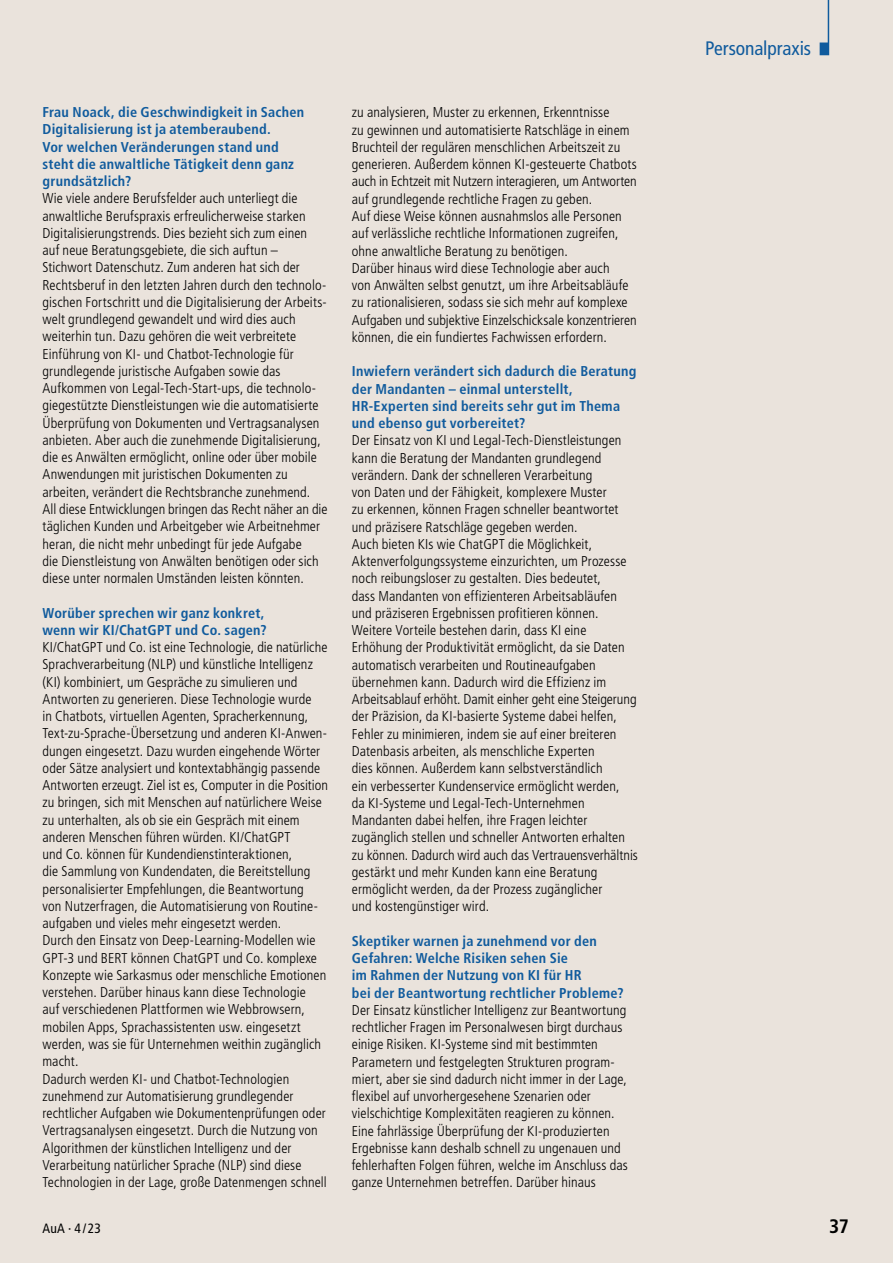
<style>
.page{position:relative;width:893px;height:1263px;background:#eae3dc}
.page>*{position:absolute;margin:0;border:0;box-sizing:border-box;transform-origin:0 0}
.t1{font:condensed 19.5px "Frutiger LT Std";letter-spacing:-.005em;color:#105b9d}
.t2{font:700 condensed 19.5px "Frutiger LT Std";color:#000}
.t3{font:300 condensed 14.25px/17.2px "Frutiger LT Std";letter-spacing:.01em;color:#000}
.t4{font:700 condensed 14.25px/17.2px "Frutiger LT Std";letter-spacing:.015em;color:#105b9d}
.t5{font:condensed 13.5px "Frutiger LT Std";color:#000}
</style>
<div class="page">
<svg style="left:820px;top:0;width:9px;height:55px"></svg>
<p class="t4" style="left:43px;top:103px;width:263px">Frau Noack, die Geschwindigkeit in Sachen Digitalisierung ist ja atemberaubend.<br>Vor welchen Veränderungen stand und steht die anwaltliche Tätigkeit denn ganz grundsätzlich?</p>
<p class="t3" style="left:43px;top:190px;width:287px">Wie viele andere Berufsfelder auch unterliegt die anwaltliche Berufspraxis erfreulicherweise starken Digitalisierungstrends. Dies bezieht sich zum einen auf neue Beratungsgebiete, die sich auftun – Stichwort Datenschutz. Zum anderen hat sich der Rechtsberuf in den letzten Jahren durch den technolo&shy;gischen Fortschritt und die Digitalisierung der Arbeits&shy;welt grundlegend gewandelt und wird dies auch weiterhin tun. Dazu gehören die weit verbreitete Einführung von KI- und Chatbot-Technologie für grundlegende juristische Aufgaben sowie das Aufkommen von Legal-Tech-Start-ups, die technolo&shy;giegestützte Dienstleistungen wie die automatisierte Überprüfung von Dokumenten und Vertragsanalysen anbieten. Aber auch die zunehmende Digitalisierung, die es Anwälten ermöglicht, online oder über mobile Anwendungen mit juristischen Dokumenten zu arbeiten, verändert die Rechtsbranche zunehmend.<br>All diese Entwicklungen bringen das Recht näher an die täglichen Kunden und Arbeitgeber wie Arbeitnehmer heran, die nicht mehr unbedingt für jede Aufgabe<br>die Dienstleistung von Anwälten benötigen oder sich diese unter normalen Umständen leisten könnten.</p>
<p class="t4" style="left:43px;top:604px;width:226px">Worüber sprechen wir ganz konkret, wenn wir KI/ChatGPT und Co. sagen?</p>
<p class="t3" style="left:43px;top:639px;width:287px">KI/ChatGPT und Co. ist eine Technologie, die natürliche Sprachverarbeitung (NLP) und künstliche Intelligenz (KI) kombiniert, um Gespräche zu simulieren und Antworten zu generieren. Diese Technologie wurde<br>in Chatbots, virtuellen Agenten, Spracherkennung, Text-zu-Sprache-Übersetzung und anderen KI-Anwen&shy;dungen eingesetzt. Dazu wurden eingehende Wörter oder Sätze analysiert und kontextabhängig passende Antworten erzeugt. Ziel ist es, Computer in die Position zu bringen, sich mit Menschen auf natürlichere Weise zu unterhalten, als ob sie ein Gespräch mit einem anderen Menschen führen würden. KI/ChatGPT<br>und Co. können für Kundendienstinteraktionen,<br>die Sammlung von Kundendaten, die Bereitstellung personalisierter Empfehlungen, die Beantwortung<br>von Nutzerfragen, die Automatisierung von Routine&shy;aufgaben und vieles mehr eingesetzt werden.<br>Durch den Einsatz von Deep-Learning-Modellen wie GPT-3 und BERT können ChatGPT und Co. komplexe Konzepte wie Sarkasmus oder menschliche Emotionen verstehen. Darüber hinaus kann diese Technologie<br>auf verschiedenen Plattformen wie Webbrowsern, mobilen Apps, Sprachassistenten usw. eingesetzt werden, was sie für Unternehmen weithin zugänglich macht.<br>Dadurch werden KI- und Chatbot-Technologien zunehmend zur Automatisierung grundlegender rechtlicher Aufgaben wie Dokumentenprüfungen oder Vertragsanalysen eingesetzt. Durch die Nutzung von Algorithmen der künstlichen Intelligenz und der Verarbeitung natürlicher Sprache (NLP) sind diese Technologien in der Lage, große Datenmengen schnell</p>
<p class="t3" style="left:352px;top:104px;width:286px">zu analysieren, Muster zu erkennen, Erkenntnisse<br>zu gewinnen und automatisierte Ratschläge in einem Bruchteil der regulären menschlichen Arbeitszeit zu generieren. Außerdem können KI-gesteuerte Chatbots auch in Echtzeit mit Nutzern interagieren, um Antworten auf grundlegende rechtliche Fragen zu geben.<br>Auf diese Weise können ausnahmslos alle Personen auf verlässliche rechtliche Informationen zugreifen, ohne anwaltliche Beratung zu benötigen.<br>Darüber hinaus wird diese Technologie aber auch<br>von Anwälten selbst genutzt, um ihre Arbeitsabläufe zu rationalisieren, sodass sie sich mehr auf komplexe Aufgaben und subjektive Einzelschicksale konzentrieren können, die ein fundiertes Fachwissen erfordern.</p>
<p class="t4" style="left:352px;top:363px;width:286px">Inwiefern verändert sich dadurch die Beratung der Mandanten – einmal unterstellt, HR-Experten sind bereits sehr gut im Thema und ebenso gut vorbereitet?</p>
<p class="t3" style="left:352px;top:432px;width:288px">Der Einsatz von KI und Legal-Tech-Dienstleistungen kann die Beratung der Mandanten grundlegend verändern. Dank der schnelleren Verarbeitung<br>von Daten und der Fähigkeit, komplexere Muster<br>zu erkennen, können Fragen schneller beantwortet und präzisere Ratschläge gegeben werden.<br>Auch bieten KIs wie ChatGPT die Möglichkeit, Aktenverfolgungssysteme einzurichten, um Prozesse noch reibungsloser zu gestalten. Dies bedeutet,<br>dass Mandanten von effizienteren Arbeitsabläufen und präziseren Ergebnissen profitieren können.<br>Weitere Vorteile bestehen darin, dass KI eine Erhöhung der Produktivität ermöglicht, da sie Daten automatisch verarbeiten und Routineaufgaben übernehmen kann. Dadurch wird die Effizienz im Arbeitsablauf erhöht. Damit einher geht eine Steigerung der Präzision, da KI-basierte Systeme dabei helfen, Fehler zu minimieren, indem sie auf einer breiteren Datenbasis arbeiten, als menschliche Experten<br>dies können. Außerdem kann selbstverständlich<br>ein verbesserter Kundenservice ermöglicht werden,<br>da KI-Systeme und Legal-Tech-Unternehmen Mandanten dabei helfen, ihre Fragen leichter zugänglich stellen und schneller Antworten erhalten zu können. Dadurch wird auch das Vertrauensverhältnis gestärkt und mehr Kunden kann eine Beratung ermöglicht werden, da der Prozess zugänglicher<br>und kostengünstiger wird.</p>
<p class="t4" style="left:352px;top:932px;width:273px">Skeptiker warnen ja zunehmend vor den Gefahren: Welche Risiken sehen Sie<br>im Rahmen der Nutzung von KI für HR<br>bei der Beantwortung rechtlicher Probleme?</p>
<p class="t3" style="left:352px;top:1001px;width:278px">Der Einsatz künstlicher Intelligenz zur Beantwortung rechtlicher Fragen im Personalwesen birgt durchaus einige Risiken. KI-Systeme sind mit bestimmten Parametern und festgelegten Strukturen program&shy;miert, aber sie sind dadurch nicht immer in der Lage, flexibel auf unvorhergesehene Szenarien oder vielschichtige Komplexitäten reagieren zu können.<br>Eine fahrlässige Überprüfung der KI-produzierten Ergebnisse kann deshalb schnell zu ungenauen und fehlerhaften Folgen führen, welche im Anschluss das ganze Unternehmen betreffen. Darüber hinaus</p>
<h1 class="t1" style="left:705px;top:37px;width:108px">Personalpraxis</h1>
<p class="t5" style="left:43px;top:1221px;width:60px">AuA · 4/23</p>
<h1 class="t2" style="left:829px;top:1215px;width:21px">37</h1>
</div>
